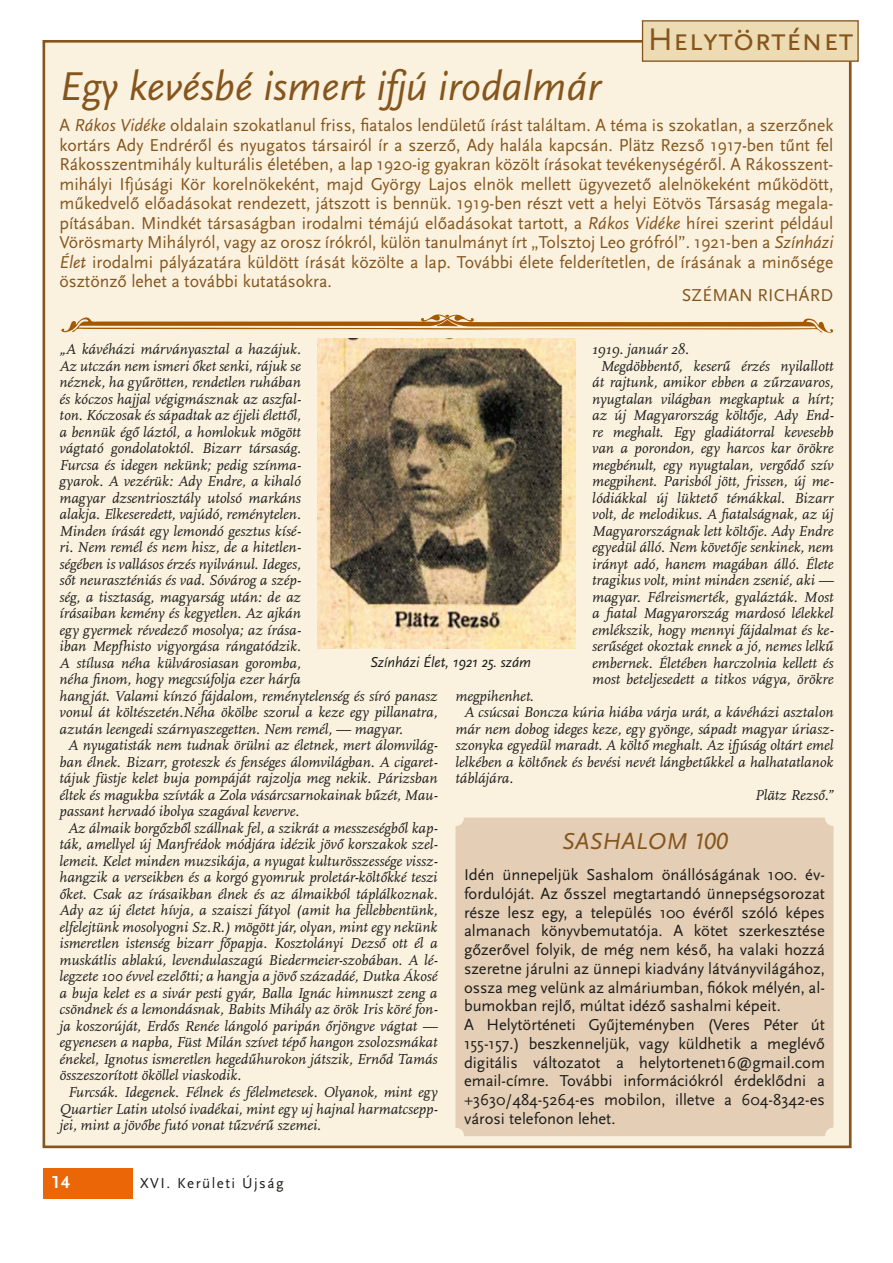
<style>
.page{position:relative;width:893px;height:1263px;background:#fff}
.page>*{position:absolute;margin:0;border:0;box-sizing:border-box;transform-origin:0 0}
.Cím_36{font:italic 42px "Scala Sans Pro";color:#85551c}
.t1{font:32.7px "Scala Sans Pro";color:#85551c}
.Szöveg_Beljebb2p{font:italic 24px "Scala Sans Pro";letter-spacing:.01em;color:#85551c}
.Lead_13-15{font:18px/19.5px "Scala Sans Pro";color:#85551c;text-align:justify}
.t2{font:700 18px "Scala Sans Pro";color:#fff}
.Szöveg_Beljebb2p-2{font:16.5px/18.8px "Scala Sans Pro";color:#1c1c1a;text-align:justify}
.Szöveg_Beljebb2p-3{font:italic 15px/16.5px "Scala Pro";color:#1c1c1a;text-align:justify}
.Szöveg_Beljebb2p-4{font:italic 15px "Scala Sans Pro";color:#1c1c1a}
.t3{font:15px "Scala Sans Pro";letter-spacing:.1em;color:#1c1c1a}
.s1{font-style:italic}
</style>
<div class="page">
<div style="left:44px;top:1168px;width:89px;height:31px;background:#eb6606"></div>
<div style="left:43px;top:40px;width:808px;height:1108px;background:#faf1df;border:3px solid #85551c"></div>
<div style="left:455px;top:817px;width:378px;height:319px;background:#e4ceb5;border-radius:9px"></div>
<div style="left:642px;top:20px;width:217px;height:42px;background:#eddbb3;border:1px solid #85551c"></div>
<svg style="left:61px;top:314px;width:772px;height:19px"></svg>
<img style="left:318px;top:338px;width:257px;height:310px">
<p class="t1" style="left:648px;top:20px;width:207px">Helytörténet</p>
<p class="Cím_36" style="left:60px;top:61px;width:542px">Egy kevésbé ismert ifjú irodalmár</p>
<p class="Lead_13-15" style="left:60px;top:116px;width:775px">A <span class="s1">Rákos Vidéke</span> oldalain szokatlanul friss, fiatalos lendületű írást találtam. A téma is szokatlan, a szerzőnek kortárs Ady Endréről és nyugatos társairól ír a szerző, Ady halála kapcsán. Plätz Rezső 1917-ben tűnt fel Rákosszentmihály kulturális életében, a lap 1920-ig gyakran közölt írásokat tevékenységéről. A Rákosszent&shy;mihályi Ifjúsági Kör korelnökeként, majd György Lajos elnök mellett ügyvezető alelnökeként működött, műkedvelő előadásokat rendezett, játszott is bennük. 1919-ben részt vett a helyi Eötvös Társaság megala&shy;pításában. Mindkét társaságban irodalmi témájú előadásokat tartott, a <span class="s1">Rákos Vidéke</span> hírei szerint például Vörösmarty Mihályról, vagy az orosz írókról, külön tanulmányt írt „Tolsztoj Leo grófról”. 1921-ben a <span class="s1">Színházi Élet</span> irodalmi pályázatára küldött írását közölte a lap. További élete felderítetlen, de írásának a minősége ösztönző lehet a további kutatásokra.</p>
<p class="Lead_13-15" style="left:682px;top:285px;width:153px">SZÉMAN RICHÁRD</p>
<p class="Szöveg_Beljebb2p-3" style="left:592px;top:341px;width:98px">1919. január 28.</p>
<p class="Szöveg_Beljebb2p-3" style="left:592px;top:358px;width:243px;text-align:center">Megdöbbentő, keserű érzés nyilallott át rajtunk, amikor ebben a zűrzavaros, nyugtalan világban megkaptuk a hírt; az új Magyarország költője, Ady End&shy;re meghalt. Egy gladiátorral kevesebb van a porondon, egy harcos kar örökre megbénult, egy nyugtalan, vergődő szív megpihent. Parisból jött, frissen, új me&shy;lódiákkal új lüktető témákkal. Bizarr volt, de melodikus. A fiatalságnak, az új Magyarországnak lett költője. Ady Endre egyedül álló. Nem követője senkinek, nem irányt adó, hanem magában álló. Élete tragikus volt, mint minden zsenié, aki — magyar. Félreismerték, gyalázták. Most a fiatal Magyarország mardosó lélekkel emlékszik, hogy mennyi fájdalmat és ke&shy;serűséget okoztak ennek a jó, nemes lelkű embernek. Életében harczolnia kellett és most beteljesedett a titkos vágya, örökre</p>
<p class="Szöveg_Beljebb2p-3" style="left:60px;top:341px;width:379px;text-align:left">„A kávéházi márványasztal a hazájuk.<br>Az utczán nem ismeri őket senki, rájuk se<br>néznek, ha gyűrötten, rendetlen ruhában<br>és kóczos hajjal végigmásznak az aszfal-<br>ton. Kóczosak és sápadtak az éjjeli élettől,<br>a bennük égő láztól, a homlokuk mögött<br>vágtató gondolatoktól. Bizarr társaság.<br>Furcsa és idegen nekünk; pedig színma-<br>gyarok. A vezérük: Ady Endre, a kihaló<br>magyar dzsentriosztály utolsó markáns<br>alakja. Elkeseredett, vajúdó, reménytelen.<br>Minden írását egy lemondó gesztus kísé-<br>ri. Nem remél és nem hisz, de a hitetlen-<br>ségében is vallásos érzés nyilvánul. Ideges,<br>sőt neuraszténiás és vad. Sóvárog a szép-<br>ség, a tisztaság, magyarság után: de az<br>írásaiban kemény és kegyetlen. Az ajkán<br>egy gyermek révedező mosolya; az írása-<br>iban Mepfhisto vigyorgása rángatódzik.<br>A stílusa néha külvárosiasan goromba,<br>néha finom, hogy megcsúfolja ezer hárfa<br>hangját. Valami kínzó fájdalom, reménytelenség és síró panasz vonul át költészetén.Néha ökölbe szorul a keze egy pillanatra, azután leengedi szárnyaszegetten. Nem remél, — magyar.</p>
<p class="Szöveg_Beljebb2p-3" style="left:60px;top:737px;width:379px;text-indent:9px">A nyugatisták nem tudnak örülni az életnek, mert álomvilág&shy;ban élnek. Bizarr, groteszk és fenséges álomvilágban. A cigaret&shy;tájuk füstje kelet buja pompáját rajzolja meg nekik. Párizsban éltek és magukba szívták a Zola vásárcsarnokainak bűzét, Mau&shy;passant hervadó ibolya szagával keverve.</p>
<p class="Szöveg_Beljebb2p-3" style="left:60px;top:820px;width:379px;text-indent:9px">Az álmaik borgőzből szállnak fel, a szikrát a messzeségből kap&shy;ták, amellyel új Manfrédok módjára idézik jövő korszakok szel&shy;lemeit. Kelet minden muzsikája, a nyugat kulturösszessége vissz&shy;hangzik a verseikben és a korgó gyomruk proletár-költőkké teszi őket. Csak az írásaikban élnek és az álmaikból táplálkoznak.<br>Ady az új életet hívja, a szaiszi fátyol (amit ha fellebbentünk, elfelejtünk mosolyogni Sz.R.) mögött jár, olyan, mint egy nekünk ismeretlen istenség bizarr főpapja. Kosztolányi Dezső ott él a muskátlis ablakú, levendulaszagú Biedermeier-szobában. A lé&shy;legzete 100 évvel ezelőtti; a hangja a jövő századáé, Dutka Ákosé a buja kelet es a sivár pesti gyár, Balla Ignác himnuszt zeng a csöndnek és a lemondásnak, Babits Mihály az örök Iris köré fon&shy;ja koszorúját, Erdős Renée lángoló paripán őrjöngve vágtat — egyenesen a napba, Füst Milán szívet tépő hangon zsolozsmákat énekel, Ignotus ismeretlen hegedűhurokon játszik, Ernőd Tamás összeszorított ököllel viaskodik.</p>
<p class="Szöveg_Beljebb2p-3" style="left:60px;top:1084px;width:379px;text-indent:9px">Furcsák. Idegenek. Félnek és félelmetesek. Olyanok, mint egy Quartier Latin utolsó ivadékai, mint egy uj hajnal harmatcsepp&shy;jei, mint a jövőbe futó vonat tűzvérű szemei.</p>
<p class="Szöveg_Beljebb2p-4" style="left:370px;top:653px;width:163px">Színházi Élet, 1921 25. szám</p>
<p class="Szöveg_Beljebb2p-3" style="left:455px;top:688px;width:80px">megpihenhet.</p>
<p class="Szöveg_Beljebb2p-3" style="left:455px;top:704px;width:379px;text-indent:9px">A csúcsai Boncza kúria hiába várja urát, a kávéházi asztalon már nem dobog ideges keze, egy gyönge, sápadt magyar úrias - szonyka egyedül maradt. A költő meghalt. Az ifjúság oltárt emel lelkében a költőnek és bevési nevét lángbetűkkel a halhatatlanok táblájára.</p>
<p class="Szöveg_Beljebb2p-3" style="left:755px;top:787px;width:80px">Plätz Rezső.”</p>
<p class="Szöveg_Beljebb2p" style="left:562px;top:827px;width:167px">SASHALOM 100</p>
<p class="Szöveg_Beljebb2p-2" style="left:464px;top:865px;width:362px">Idén ünnepeljük Sashalom önállóságának 100. év&shy;fordulóját. Az ősszel megtartandó ünnepségsorozat része lesz egy, a település 100 évéről szóló képes almanach könyvbemutatója. A kötet szerkesztése gőzerővel folyik, de még nem késő, ha valaki hozzá szeretne járulni az ünnepi kiadvány látványvilágához, ossza meg velünk az almáriumban, fiókok mélyén, al&shy;bumokban rejlő, múltat idéző sashalmi képeit.</p>
<p class="Szöveg_Beljebb2p-2" style="left:464px;top:1015px;width:362px">A Helytörténeti Gyűjteményben (Veres Péter út 155-157.) beszkenneljük, vagy küldhetik a meglévő digitális változatot a helytortenet16@gmail.com email-címre. További információkról érdeklődni a +3630/484-5264-es mobilon, illetve a 604-8342-es városi telefonon lehet.</p>
<p class="t2" style="left:52px;top:1172px;width:19px">14</p>
<p class="t3" style="left:140px;top:1174px;width:145px">XVI. Kerületi Újság</p>
</div>
